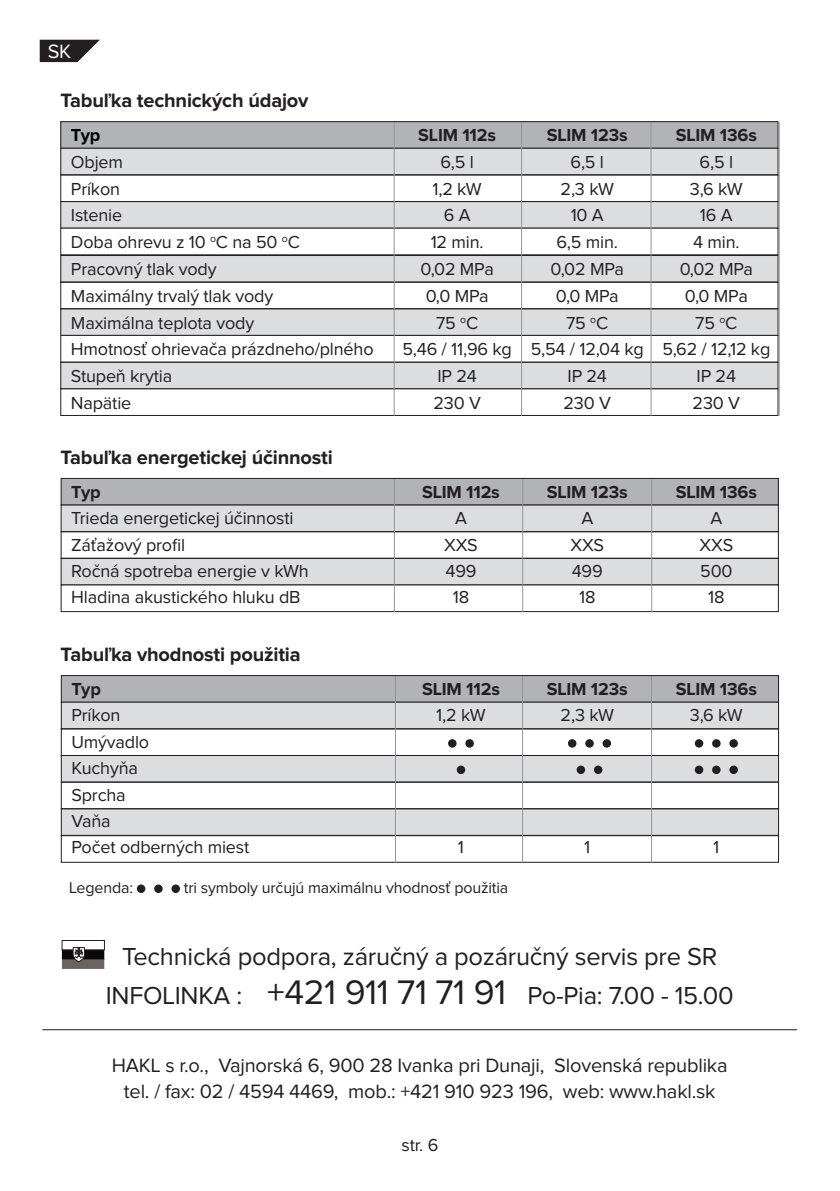
<style>
.page{position:relative;width:840px;height:1191px;background:#fff}
.page>*{position:absolute;margin:0;border:0;box-sizing:border-box;transform-origin:0 0}
.t1{font:25.4px/39.2px "Proxima Nova";letter-spacing:-.01em;color:#231f20;text-align:center}
.t2{font:20px/26px "Proxima Nova";letter-spacing:-.01em;color:#231f20;text-align:center}
.t3{font:700 20px "Proxima Nova";letter-spacing:-.01em;color:#231f20}
.t4{font:20px "Proxima Nova";color:#fff}
.t5{font:18px/26.8px "Proxima Nova";letter-spacing:-.01em;color:#231f20;text-align:center}
.t6{font:700 18px "Proxima Nova";letter-spacing:-.01em;color:#231f20}
.t7{font:700 18px "Proxima Nova";color:#000}
.t8{font:16px "Proxima Nova";letter-spacing:-.01em;color:#231f20}
.s1{font-size:35.2px}
</style>
<div class="page">
<div style="left:61px;top:478px;width:717px;height:27px;background:#b2b3b7"></div>
<div style="left:61px;top:478px;width:717px;height:27px;border:1px solid #231f20"></div>
<div style="left:61px;top:122px;width:716px;height:26px;background:#b2b3b7"></div>
<div style="left:60px;top:121px;width:717px;height:28px;border:1px solid #231f20"></div>
<div style="left:61px;top:675px;width:717px;height:27px;background:#b2b3b7"></div>
<div style="left:61px;top:675px;width:717px;height:27px;border:1px solid #231f20"></div>
<div style="left:61px;top:558px;width:717px;height:27px;background:#dcdddf"></div>
<div style="left:61px;top:558px;width:717px;height:27px;border:1px solid #231f20"></div>
<div style="left:61px;top:202px;width:716px;height:26px;background:#dcdddf"></div>
<div style="left:61px;top:309px;width:716px;height:26px;background:#dcdddf"></div>
<div style="left:61px;top:362px;width:716px;height:27px;background:#dcdddf"></div>
<div style="left:60px;top:362px;width:717px;height:27px;border:1px solid #231f20"></div>
<div style="left:61px;top:755px;width:717px;height:27px;background:#dcdddf"></div>
<div style="left:61px;top:808px;width:717px;height:27px;background:#dcdddf"></div>
<div style="left:61px;top:505px;width:717px;height:26px;background:#dcdddf"></div>
<div style="left:61px;top:148px;width:716px;height:27px;background:#dcdddf"></div>
<div style="left:60px;top:148px;width:717px;height:27px;border:1px solid #231f20"></div>
<div style="left:61px;top:255px;width:716px;height:27px;background:#dcdddf"></div>
<div style="left:60px;top:255px;width:717px;height:27px;border:1px solid #231f20"></div>
<div style="left:61px;top:702px;width:717px;height:27px;background:#dcdddf"></div>
<div style="left:61px;top:702px;width:717px;height:27px;border:1px solid #231f20"></div>
<div style="left:61px;top:584px;width:717px;height:28px;border:1px solid #231f20"></div>
<div style="left:60px;top:335px;width:717px;height:27px;border:1px solid #231f20"></div>
<div style="left:60px;top:388px;width:717px;height:28px;border:1px solid #231f20"></div>
<div style="left:61px;top:531px;width:717px;height:27px;border:1px solid #231f20"></div>
<div style="left:60px;top:175px;width:717px;height:27px;border:1px solid #231f20"></div>
<div style="left:60px;top:282px;width:717px;height:27px;border:1px solid #231f20"></div>
<div style="left:61px;top:782px;width:717px;height:27px;border:1px solid #231f20"></div>
<div style="left:61px;top:835px;width:717px;height:27px;border:1px solid #231f20"></div>
<div style="left:61px;top:728px;width:717px;height:28px;border:1px solid #231f20"></div>
<div style="left:448px;top:739px;width:8px;height:8px;background:#231f20;border-radius:50%"></div>
<div style="left:465px;top:739px;width:8px;height:8px;background:#231f20;border-radius:50%"></div>
<div style="left:456px;top:765px;width:9px;height:9px;background:#231f20;border-radius:50%"></div>
<div style="left:567px;top:739px;width:9px;height:8px;background:#231f20;border-radius:50%"></div>
<div style="left:585px;top:739px;width:8px;height:8px;background:#231f20;border-radius:50%"></div>
<div style="left:602px;top:739px;width:8px;height:8px;background:#231f20;border-radius:50%"></div>
<div style="left:576px;top:765px;width:8px;height:9px;background:#231f20;border-radius:50%"></div>
<svg style="left:593px;top:765px;width:9px;height:9px"></svg>
<div style="left:694px;top:739px;width:9px;height:8px;background:#231f20;border-radius:50%"></div>
<svg style="left:711px;top:739px;width:9px;height:8px"></svg>
<div style="left:729px;top:739px;width:8px;height:8px;background:#231f20;border-radius:50%"></div>
<div style="left:694px;top:765px;width:9px;height:9px;background:#231f20;border-radius:50%"></div>
<svg style="left:711px;top:765px;width:9px;height:9px"></svg>
<div style="left:729px;top:765px;width:8px;height:9px;background:#231f20;border-radius:50%"></div>
<hr style="left:393px;top:479px;width:1px;height:133px;background:#939598">
<hr style="left:522px;top:479px;width:1px;height:133px;background:#939598">
<hr style="left:650px;top:479px;width:1px;height:133px;background:#939598">
<hr style="left:393px;top:122px;width:1px;height:294px;background:#939598">
<hr style="left:521px;top:122px;width:1px;height:294px;background:#939598">
<hr style="left:778px;top:122px;width:1px;height:294px;background:#939598">
<hr style="left:395px;top:676px;width:1px;height:186px;background:#939598">
<hr style="left:522px;top:676px;width:1px;height:186px;background:#939598">
<hr style="left:650px;top:676px;width:1px;height:186px;background:#939598">
<hr style="left:650px;top:122px;width:1px;height:294px;background:#939598">
<div style="left:62px;top:940px;width:43px;height:10px;border:1px solid #231f20"></div>
<svg style="left:62px;top:947px;width:43px;height:22px"></svg>
<hr style="left:42px;top:1029px;width:754px;height:1px;background:#231f20">
<svg style="left:40px;top:40px;width:60px;height:22px"></svg>
<div style="left:137px;top:884px;width:8px;height:9px;background:#231f20;border-radius:50%"></div>
<div style="left:154px;top:884px;width:9px;height:9px;background:#231f20;border-radius:50%"></div>
<div style="left:171px;top:884px;width:9px;height:9px;background:#231f20;border-radius:50%"></div>
<p class="t4" style="left:48px;top:42px;width:25px">SK</p>
<p class="t3" style="left:60px;top:91px;width:249px">Tabuľka technických údajov</p>
<p class="t7" style="left:71px;top:127px;width:31px">Typ</p>
<p class="t5" style="left:71px;top:149px;width:304px;text-align:left">Objem<br>Príkon<br>Istenie<br>Doba ohrevu z 10 <sup>o</sup>C na 50 <sup>o</sup>C<br>Pracovný tlak vody<br>Maximálny trvalý tlak vody<br>Maximálna teplota vody<br>Hmotnosť ohrievača prázdneho/plného<br>Stupeň krytia<br>Napätie</p>
<p class="t3" style="left:60px;top:448px;width:274px">Tabuľka energetickej účinnosti</p>
<p class="t6" style="left:71px;top:483px;width:31px">Typ</p>
<p class="t5" style="left:71px;top:505px;width:239px;text-align:left">Trieda energetickej účinnosti<br>Záťažový profil<br>Ročná spotreba energie v kWh<br>Hladina akustického hluku dB</p>
<p class="t3" style="left:61px;top:645px;width:241px">Tabuľka vhodnosti použitia</p>
<p class="t6" style="left:71px;top:680px;width:31px">Typ</p>
<p class="t5" style="left:71px;top:703px;width:179px;text-align:left">Príkon<br>Umývadlo<br>Kuchyňa<br>Sprcha<br>Vaňa<br>Počet odberných miest</p>
<p class="t6" style="left:418px;top:127px;width:79px">SLIM 112s</p>
<p class="t5" style="left:402px;top:149px;width:111px">6,5 l<br>1,2 kW<br>6 A<br>12 min.<br>0,02 MPa<br>0,0 MPa<br>75 <sup>o</sup>C<br>5,46 / 11,96 kg<br>IP 24<br>230 V</p>
<p class="t6" style="left:422px;top:483px;width:79px">SLIM 112s</p>
<p class="t5" style="left:444px;top:505px;width:35px">A<br>XXS<br>499<br>18</p>
<p class="t6" style="left:422px;top:680px;width:79px">SLIM 112s</p>
<p class="t5" style="left:436px;top:702px;width:51px">1,2 kW</p>
<p class="t5" style="left:457px;top:834px;width:8px">1</p>
<p class="t8" style="left:69px;top:880px;width:65px">Legenda:</p>
<p class="t8" style="left:184px;top:880px;width:326px">tri symboly určujú maximálnu vhodnosť použitia</p>
<p class="t6" style="left:546px;top:127px;width:82px">SLIM 123s</p>
<p class="t5" style="left:530px;top:149px;width:115px">6,5 l<br>2,3 kW<br>10 A<br>6,5 min.<br>0,02 MPa<br>0,0 MPa<br>75 <sup>o</sup>C<br>5,54 / 12,04 kg<br>IP 24<br>230 V</p>
<p class="t6" style="left:675px;top:127px;width:83px">SLIM 136s</p>
<p class="t5" style="left:662px;top:149px;width:109px">6,5 l<br>3,6 kW<br>16 A<br>4 min.<br>0,02 MPa<br>0,0 MPa<br>75 <sup>o</sup>C<br>5,62 / 12,12 kg<br>IP 24<br>230 V</p>
<p class="t6" style="left:546px;top:483px;width:82px">SLIM 123s</p>
<p class="t5" style="left:570px;top:506px;width:35px">A<br>XXS<br>499<br>18</p>
<p class="t6" style="left:675px;top:483px;width:83px">SLIM 136s</p>
<p class="t5" style="left:699px;top:506px;width:35px">A<br>XXS<br>500<br>18</p>
<p class="t6" style="left:546px;top:680px;width:82px">SLIM 123s</p>
<p class="t5" style="left:560px;top:702px;width:55px">2,3 kW</p>
<p class="t6" style="left:675px;top:680px;width:83px">SLIM 136s</p>
<p class="t5" style="left:689px;top:702px;width:54px">3,6 kW</p>
<p class="t5" style="left:584px;top:834px;width:8px">1</p>
<p class="t5" style="left:713px;top:834px;width:8px">1</p>
<h1 class="t1" style="left:106px;top:937px;width:629px">Technická podpora, záručný a pozáručný servis pre SR<br>INFOLINKA : <span class="s1">+421 911 71 71 91</span> Po-Pia: 7.00 - 15.00</h1>
<p class="t2" style="left:112px;top:1053px;width:617px">HAKL s r.o., Vajnorská 6, 900 28 Ivanka pri Dunaji, Slovenská republika tel. / fax: 02 / 4594 4469, mob.: +421 910 923 196, web: www.hakl.sk</p>
<p class="t5" style="left:401px;top:1132px;width:38px">str. 6</p>
</div>
